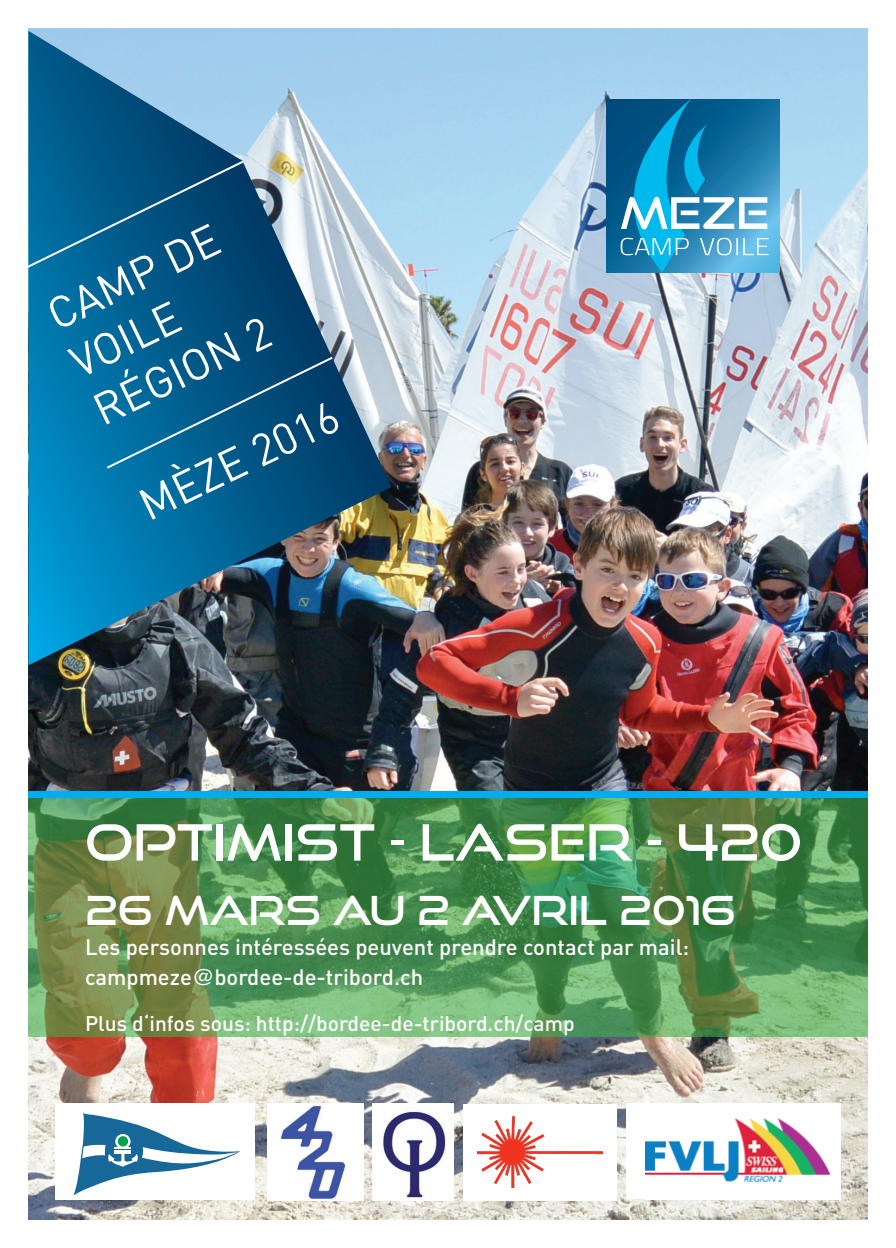
<style>
.page{position:relative;width:896px;height:1248px;background:#fff}
.page>*{position:absolute;margin:0;border:0;box-sizing:border-box;transform-origin:0 0}
.t1{font:50px "Good Times Rg";color:#fff}
.t2{font:44px/52.8px "DIN";color:#fff}
.t3{font:40px "Good Times Rg";color:#fff}
.t4{font:500 22px/30px "DIN";color:#fff}
.t5{font:500 21px "DIN";color:#fff}
.s1{font-family:"Helvetica";font-weight:400}
</style>
<div class="page">
<img style="left:28px;top:28px;width:839px;height:1191px">
<svg style="left:28px;top:797px;width:839px;height:239px;background:#579053"></svg>
<div style="left:463px;top:1103px;width:154px;height:97px;background:#fff"></div>
<img style="left:478px;top:1116px;width:124px;height:70px">
<img style="left:373px;top:1103px;width:81px;height:97px">
<div style="left:626px;top:1103px;width:214px;height:95px;background:#fff"></div>
<img style="left:645px;top:1118px;width:186px;height:64px">
<img style="left:28px;top:31px;width:363px;height:634px">
<svg style="left:28px;top:159px;width:217px;height:115px;background:#055987"></svg>
<svg style="left:105px;top:355px;width:230px;height:115px;background:#055b89"></svg>
<img style="left:607px;top:99px;width:172px;height:174px">
<svg style="left:607px;top:99px;width:161px;height:173px;background:#2a8ab6"></svg>
<div style="left:28px;top:791px;width:839px;height:6px;background:#00aeef"></div>
<div style="left:55px;top:1103px;width:200px;height:96px;background:#fff"></div>
<svg style="left:73px;top:1113px;width:167px;height:82px"></svg>
<svg style="left:115px;top:1133px;width:15px;height:15px"></svg>
<div style="left:118px;top:1135px;width:10px;height:11px;background:#00a44f;border-radius:50%"></div>
<img style="left:267px;top:1103px;width:97px;height:97px">
<h2 class="t2" style="left:38px;top:293px;width:193px;rotate:-26deg">CAMP DE<br>VOILE<br>RÉGION 2</h2>
<h2 class="t2" style="left:130px;top:483px;width:217px;rotate:-26deg">MÈZE 2016</h2>
<h1 class="t1" style="left:85px;top:811px;width:718px">OPTIMIST - LASER - 420</h1>
<h3 class="t3" style="left:85px;top:885px;width:652px">26 MARS AU 2 AVRIL 2016</h3>
<p class="t4" style="left:85px;top:930px;width:606px">Les personnes intéressées peuvent prendre contact par mail: campmeze<span class="s1">@</span>bordee-de-tribord.ch</p>
<p class="t5" style="left:85px;top:1010px;width:491px">Plus d‘infos sous: http://bordee-de-tribord.ch/camp</p>
</div>
